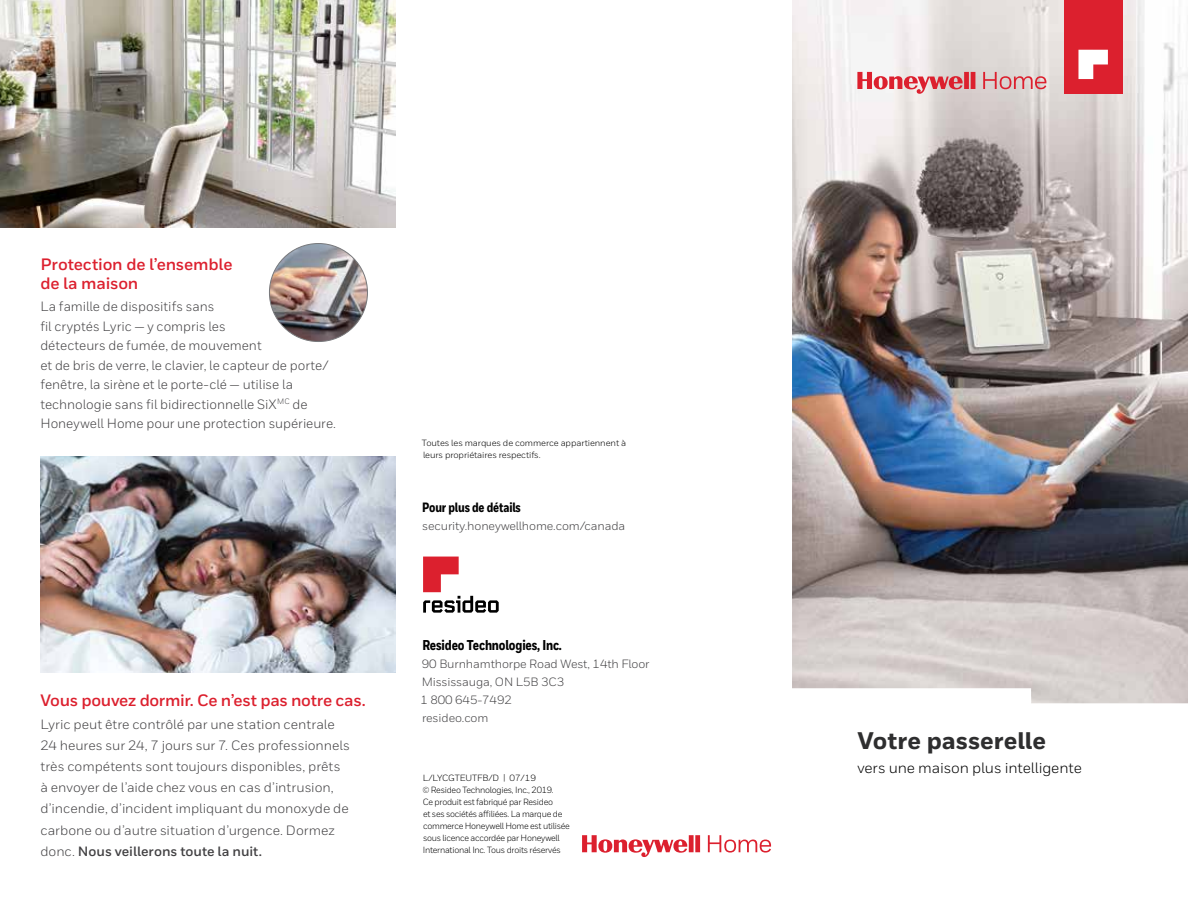
<style>
.page{position:relative;width:1188px;height:918px;background:#fff}
.page>*{position:absolute;margin:0;border:0;box-sizing:border-box;transform-origin:0 0}
.t1{font:800 24px "Honeywell Sans";color:#2e2e2f}
.t2{font:700 16.5px/19.5px "Honeywell Sans";letter-spacing:-.01em;color:#dc202e}
.t3{font:15px "Honeywell Sans";letter-spacing:-.005em;color:#000}
.t4{font:800 14.25px "Honeywell Cond";letter-spacing:-.01em;color:#000}
.t5{font:13.5px/19.5px "Honeywell Sans";color:#414042}
.t6{font:800 13.5px "Honeywell Cond";letter-spacing:-.01em;color:#000}
.t7{font:12px/18px "Honeywell Sans";letter-spacing:-.01em;color:#414042}
.t8{font:9px/12px "Honeywell Sans";letter-spacing:-.03em;color:#000}
.t9{font:9px/12px "Honeywell Sans";letter-spacing:-.01em;color:#000}
.s1{font-weight:700}
</style>
<div class="page">
<img style="left:792px;top:0;width:396px;height:688px">
<svg style="left:792px;top:688px;width:396px;height:16px"></svg>
<svg style="left:582px;top:835px;width:189px;height:22px"></svg>
<svg style="left:857px;top:72px;width:189px;height:22px;background:#e0a0a3"></svg>
<div style="left:1064px;top:0;width:58px;height:94px;background:#dc202e"></div>
<svg style="left:1078px;top:50px;width:30px;height:29px"></svg>
<img style="left:40px;top:456px;width:356px;height:217px">
<img style="left:0;top:0;width:396px;height:228px">
<img style="left:269px;top:244px;width:98px;height:98px;border-radius:49px">
<svg style="left:423px;top:557px;width:76px;height:56px"></svg>
<p class="t2" style="left:40px;top:255px;width:194px">Protection de l’ensemble de la maison</p>
<p class="t5" style="left:40px;top:297px;width:297px">La famille de dispositifs sans<br>fil cryptés Lyric — y compris les<br>détecteurs de fumée, de mouvement<br>et de bris de verre, le clavier, le capteur de porte/ fenêtre, la sirène et le porte-clé — utilise la technologie sans fil bidirectionnelle SiX<sup>MC</sup> de Honeywell Home pour une protection supérieure.</p>
<p class="t2" style="left:40px;top:691px;width:327px">Vous pouvez dormir. Ce n’est pas notre cas.</p>
<p class="t5" style="left:40px;top:714px;width:311px;line-height:21px">Lyric peut être contrôlé par une station centrale 24 heures sur 24, 7 jours sur 7. Ces professionnels très compétents sont toujours disponibles, prêts à envoyer de l’aide chez vous en cas d’intrusion, d’incendie, d’incident impliquant du monoxyde de carbone ou d’autre situation d’urgence. Dormez donc. <span class="s1">Nous veillerons toute la nuit.</span></p>
<p class="t9" style="left:422px;top:437px;width:206px">Toutes les marques de commerce appartiennent à leurs propriétaires respectifs.</p>
<p class="t6" style="left:422px;top:499px;width:100px">Pour plus de détails</p>
<p class="t7" style="left:422px;top:516px;width:205px">security.honeywellhome.com/canada</p>
<p class="t4" style="left:422px;top:636px;width:141px">Resideo Technologies, Inc.</p>
<p class="t7" style="left:420px;top:654px;width:231px">90 Burnhamthorpe Road West, 14th Floor<br>Mississauga, ON L5B 3C3<br>1 800 645-7492<br>resideo.com</p>
<p class="t8" style="left:422px;top:771px;width:149px">L/LYCGTEUTFB/D | 07/19<br>© Resideo Technologies, Inc., 2019.<br>Ce produit est fabriqué par Resideo<br>et ses sociétés affiliées. La marque de commerce Honeywell Home est utilisée sous licence accordée par Honeywell International Inc. Tous droits réservés</p>
<h1 class="t1" style="left:857px;top:726px;width:190px">Votre passerelle</h1>
<p class="t3" style="left:857px;top:759px;width:226px">vers une maison plus intelligente</p>
</div>
